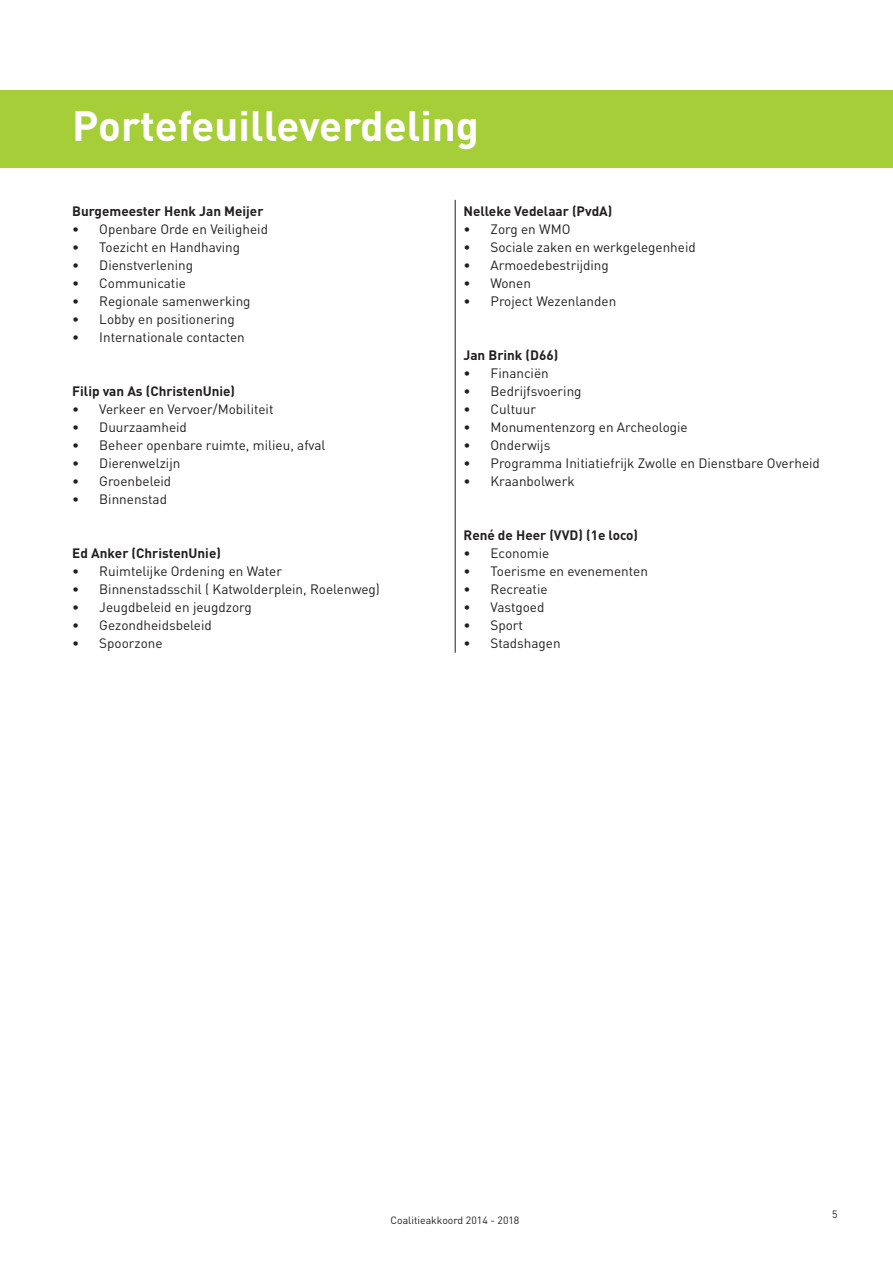
<style>
.page{position:relative;width:893px;height:1263px;background:#fff}
.page>*{position:absolute;margin:0;border:0;box-sizing:border-box;transform-origin:0 0}
.kop{font:700 42px "DIN";color:#fff}
.t1{font:13.5px "DIN";color:#231f20}
.tussenkop_9pt{font:700 13.5px "DIN";color:#231f20}
.t2{font:10.5px "DIN";color:#231f20}
</style>
<div class="page">
<hr style="left:455px;top:200px;width:1px;height:453px;background:#231f20">
<div style="left:0;top:91px;width:893px;height:77px;background:#a6ce39"></div>
<p class="kop" style="left:72px;top:99px;width:408px">Portefeuilleverdeling</p>
<p class="tussenkop_9pt" style="left:72px;top:202px;width:193px">Burgemeester Henk Jan Meijer</p>
<p class="t1" style="left:72px;top:221px;width:197px">• Openbare Orde en Veiligheid</p>
<p class="t1" style="left:72px;top:239px;width:169px">• Toezicht en Handhaving</p>
<p class="t1" style="left:72px;top:257px;width:122px">• Dienstverlening</p>
<p class="t1" style="left:72px;top:275px;width:115px">• Communicatie</p>
<p class="t1" style="left:72px;top:293px;width:180px">• Regionale samenwerking</p>
<p class="t1" style="left:72px;top:311px;width:164px">• Lobby en positionering</p>
<p class="t1" style="left:72px;top:329px;width:174px">• Internationale contacten</p>
<p class="tussenkop_9pt" style="left:72px;top:382px;width:164px">Filip van As (ChristenUnie)</p>
<p class="t1" style="left:72px;top:401px;width:203px">• Verkeer en Vervoer/Mobiliteit</p>
<p class="t1" style="left:72px;top:419px;width:116px">• Duurzaamheid</p>
<p class="t1" style="left:72px;top:437px;width:255px">• Beheer openbare ruimte, milieu, afval</p>
<p class="t1" style="left:72px;top:455px;width:110px">• Dierenwelzijn</p>
<p class="t1" style="left:72px;top:473px;width:101px">• Groenbeleid</p>
<p class="t1" style="left:72px;top:491px;width:96px">• Binnenstad</p>
<p class="tussenkop_9pt" style="left:72px;top:544px;width:150px">Ed Anker (ChristenUnie)</p>
<p class="t1" style="left:72px;top:563px;width:211px">• Ruimtelijke Ordening en Water</p>
<p class="t1" style="left:72px;top:581px;width:309px">• Binnenstadsschil ( Katwolderplein, Roelenweg)</p>
<p class="t1" style="left:72px;top:599px;width:181px">• Jeugdbeleid en jeugdzorg</p>
<p class="t1" style="left:72px;top:617px;width:141px">• Gezondheidsbeleid</p>
<p class="t1" style="left:72px;top:635px;width:92px">• Spoorzone</p>
<p class="tussenkop_9pt" style="left:463px;top:202px;width:150px">Nelleke Vedelaar (PvdA)</p>
<p class="t1" style="left:463px;top:221px;width:109px">• Zorg en WMO</p>
<p class="t1" style="left:463px;top:239px;width:234px">• Sociale zaken en werkgelegenheid</p>
<p class="t1" style="left:463px;top:257px;width:147px">• Armoedebestrijding</p>
<p class="t1" style="left:463px;top:275px;width:69px">• Wonen</p>
<p class="t1" style="left:463px;top:293px;width:154px">• Project Wezenlanden</p>
<p class="tussenkop_9pt" style="left:463px;top:346px;width:96px">Jan Brink (D66)</p>
<p class="t1" style="left:463px;top:365px;width:87px">• Financiën</p>
<p class="t1" style="left:463px;top:383px;width:120px">• Bedrijfsvoering</p>
<p class="t1" style="left:463px;top:401px;width:74px">• Cultuur</p>
<p class="t1" style="left:463px;top:419px;width:226px">• Monumentenzorg en Archeologie</p>
<p class="t1" style="left:463px;top:437px;width:88px">• Onderwijs</p>
<p class="t1" style="left:463px;top:455px;width:358px">• Programma Initiatiefrijk Zwolle en Dienstbare Overheid</p>
<p class="t1" style="left:463px;top:473px;width:113px">• Kraanbolwerk</p>
<p class="tussenkop_9pt" style="left:463px;top:526px;width:176px">René de Heer (VVD) (1e loco)</p>
<p class="t1" style="left:463px;top:545px;width:87px">• Economie</p>
<p class="t1" style="left:463px;top:563px;width:186px">• Toerisme en evenementen</p>
<p class="t1" style="left:463px;top:581px;width:86px">• Recreatie</p>
<p class="t1" style="left:463px;top:599px;width:82px">• Vastgoed</p>
<p class="t1" style="left:463px;top:617px;width:61px">• Sport</p>
<p class="t1" style="left:463px;top:635px;width:99px">• Stadshagen</p>
<p class="t2" style="left:391px;top:1214px;width:130px">Coalitieakkoord 2014 - 2018</p>
<p class="t2" style="left:832px;top:1208px;width:7px">5</p>
</div>
